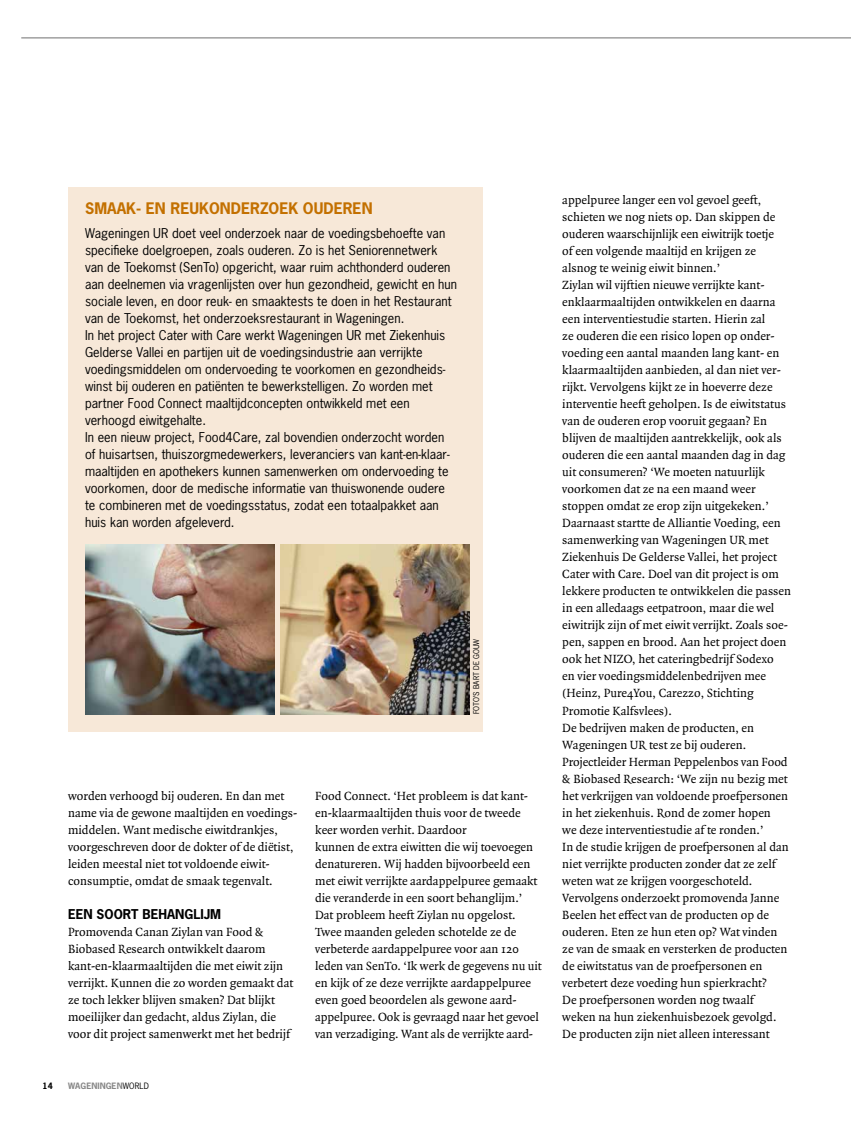
<style>
.page{position:relative;width:851px;height:1127px;background:#fff}
.page>*{position:absolute;margin:0;border:0;box-sizing:border-box;transform-origin:0 0}
.t1{font:700 15px "News Gothic Std";color:#c37000}
.t2{font:12.75px/17px "Quadraat OT";color:#000}
.t3{font:12.75px/17px "News Gothic Std";color:#000}
.t4{font:700 8.25px "News Gothic Std";letter-spacing:.01em;color:#878787}
.t5{font:700 8.25px "News Gothic Std";color:#000}
.t6{font:7.5px "News Gothic Std";color:#000}
.s1{font-family:"News Gothic Std";font-weight:700}
.s2{font-weight:400;color:#000}
</style>
<div class="page">
<div style="left:68px;top:187px;width:415px;height:544px;background:#f7e8d8"></div>
<img style="left:85px;top:544px;width:189px;height:170px">
<img style="left:280px;top:544px;width:189px;height:170px">
<svg style="left:21px;top:37px;width:829px;height:2px;background:#b6b6b6"></svg>
<p class="t1" style="left:85px;top:199px;width:289px">SMAAK- EN REUKONDERZOEK OUDEREN</p>
<p class="t3" style="left:85px;top:225px;width:373px">Wageningen UR doet veel onderzoek naar de voedingsbehoefte van specifieke doelgroepen, zoals ouderen. Zo is het Seniorennetwerk van de Toekomst (SenTo) opgericht, waar ruim achthonderd ouderen aan deelnemen via vragenlijsten over hun gezondheid, gewicht en hun sociale leven, en door reuk- en smaaktests te doen in het Restaurant van de Toekomst, het onderzoeksrestaurant in Wageningen.<br>In het project Cater with Care werkt Wageningen UR met Ziekenhuis Gelderse Vallei en partijen uit de voedingsindustrie aan verrijkte voedingsmiddelen om ondervoeding te voorkomen en gezondheids&shy;winst bij ouderen en patiënten te bewerkstelligen. Zo worden met partner Food Connect maaltijdconcepten ontwikkeld met een verhoogd eiwitgehalte.<br>In een nieuw project, Food4Care, zal bovendien onderzocht worden of huisartsen, thuiszorgmedewerkers, leveranciers van kant-en-klaar&shy;maaltijden en apothekers kunnen samenwerken om ondervoeding te voorkomen, door de medische informatie van thuiswonende oudere te combineren met de voedingsstatus, zodat een totaalpakket aan huis kan worden afgeleverd.</p>
<p class="t6" style="left:471px;top:714px;width:77px;rotate:-90deg">FOTO’S BART DE GOUW</p>
<p class="t2" style="left:68px;top:787px;width:230px">worden verhoogd bij ouderen. En dan met name via de gewone maaltijden en voedings&shy;middelen. Want medische eiwitdrankjes, voorgeschreven door de dokter of de diëtist, leiden meestal niet tot voldoende eiwit&shy;consumptie, omdat de smaak tegenvalt.</p>
<p class="t2" style="left:68px;top:906px;width:226px"><span class="s1">EEN SOORT BEHANGLIJM<br></span>Promovenda Canan Ziylan van Food &amp; Biobased Research ontwikkelt daarom kant-en-klaarmaaltijden die met eiwit zijn verrijkt. Kunnen die zo worden gemaakt dat ze toch lekker blijven smaken? Dat blijkt moeilijker dan gedacht, aldus Ziylan, die voor dit project samenwerkt met het bedrijf</p>
<p class="t5" style="left:43px;top:1080px;width:12px">14</p>
<p class="t4" style="left:68px;top:1080px;width:82px">WAGENINGEN<span class="s2">WORLD</span></p>
<p class="t2" style="left:315px;top:787px;width:228px">Food Connect. ‘Het probleem is dat kant&shy;en-klaarmaaltijden thuis voor de tweede keer worden verhit. Daardoor<br>kunnen de extra eiwitten die wij toevoegen denatureren. Wij hadden bijvoorbeeld een met eiwit verrijkte aardappelpuree gemaakt die veranderde in een soort behanglijm.’ Dat probleem heeft Ziylan nu opgelost.<br>Twee maanden geleden schotelde ze de verbeterde aardappelpuree voor aan 120 leden van SenTo. ‘Ik werk de gegevens nu uit en kijk of ze deze verrijkte aardappelpuree even goed beoordelen als gewone aard&shy;appelpuree. Ook is gevraagd naar het gevoel van verzadiging. Want als de verrijkte aard-</p>
<p class="t2" style="left:562px;top:192px;width:230px">appelpuree langer een vol gevoel geeft, schieten we nog niets op. Dan skippen de ouderen waarschijnlijk een eiwitrijk toetje<br>of een volgende maaltijd en krijgen ze alsnog te weinig eiwit binnen.’<br>Ziylan wil vijftien nieuwe verrijkte kant&shy;enklaarmaaltijden ontwikkelen en daarna een interventiestudie starten. Hierin zal<br>ze ouderen die een risico lopen op onder&shy;voeding een aantal maanden lang kant- en klaarmaaltijden aanbieden, al dan niet ver&shy;rijkt. Vervolgens kijkt ze in hoeverre deze interventie heeft geholpen. Is de eiwitstatus van de ouderen erop vooruit gegaan? En blijven de maaltijden aantrekkelijk, ook als ouderen die een aantal maanden dag in dag uit consumeren? ‘We moeten natuurlijk voorkomen dat ze na een maand weer stoppen omdat ze erop zijn uitgekeken.’ Daarnaast startte de Alliantie Voeding, een samenwerking van Wageningen UR met Ziekenhuis De Gelderse Vallei, het project Cater with Care. Doel van dit project is om lekkere producten te ontwikkelen die passen in een alledaags eetpatroon, maar die wel eiwitrijk zijn of met eiwit verrijkt. Zoals soe&shy;pen, sappen en brood. Aan het project doen ook het NIZO, het cateringbedrijf Sodexo<br>en vier voedingsmiddelenbedrijven mee (Heinz, Pure4You, Carezzo, Stichting Promotie Kalfsvlees).<br>De bedrijven maken de producten, en Wageningen UR test ze bij ouderen.<br>Projectleider Herman Peppelenbos van Food &amp; Biobased Research: ‘We zijn nu bezig met het verkrijgen van voldoende proefpersonen in het ziekenhuis. Rond de zomer hopen<br>we deze interventiestudie af te ronden.’<br>In de studie krijgen de proefpersonen al dan niet verrijkte producten zonder dat ze zelf weten wat ze krijgen voorgeschoteld.<br>Vervolgens onderzoekt promovenda Janne Beelen het effect van de producten op de ouderen. Eten ze hun eten op? Wat vinden ze van de smaak en versterken de producten de eiwitstatus van de proefpersonen en verbetert deze voeding hun spierkracht?<br>De proefpersonen worden nog twaalf<br>weken na hun ziekenhuisbezoek gevolgd.<br>De producten zijn niet alleen interessant</p>
</div>
